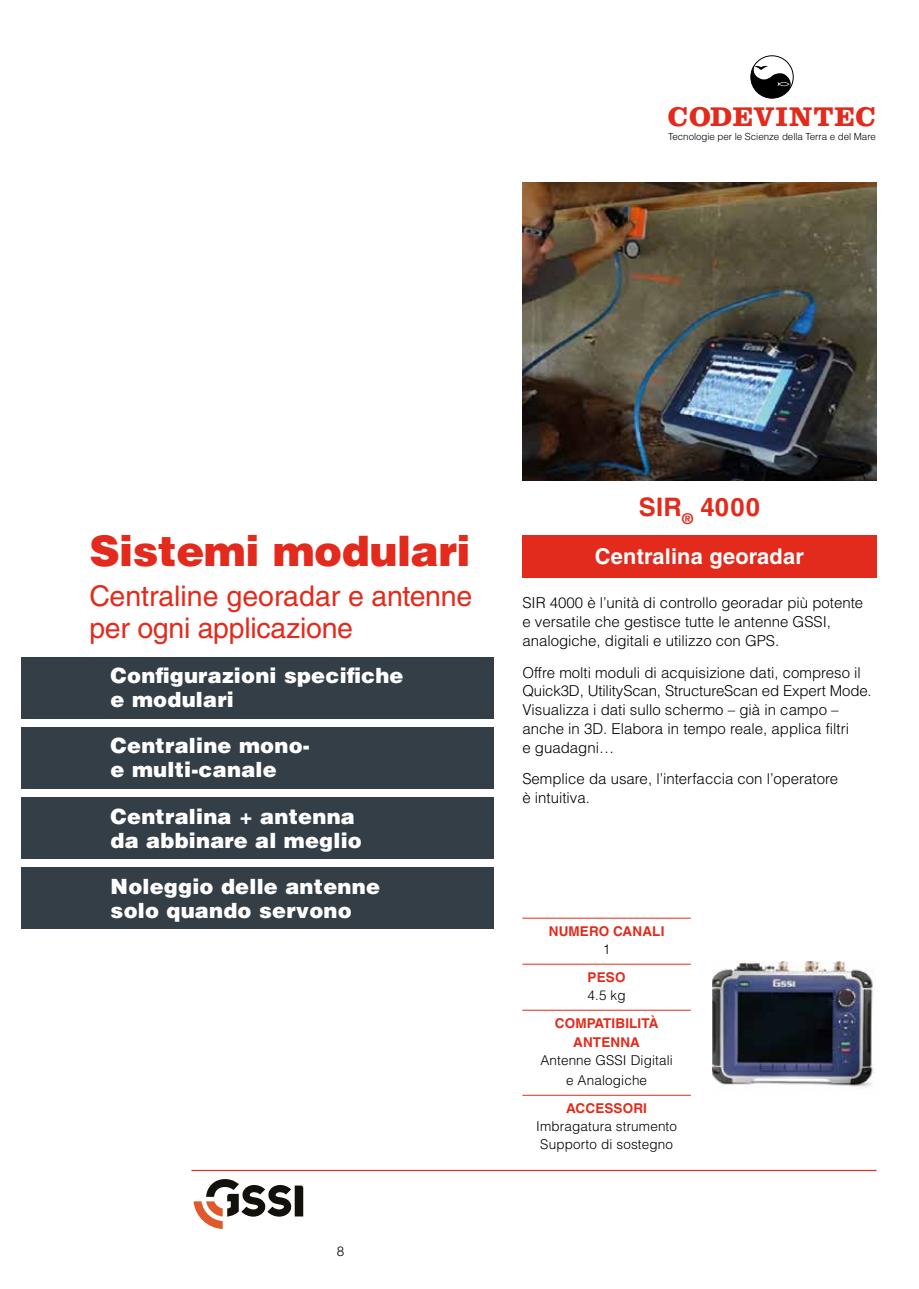
<style>
.page{position:relative;width:919px;height:1289px;background:#fff}
.page>*{position:absolute;margin:0;border:0;box-sizing:border-box;transform-origin:0 0}
.t1{font:900 42px "Helvetica LT Std";letter-spacing:-.01em;color:#e22b1c}
.t2{font:28.5px/31.5px "Helvetica LT Std";letter-spacing:-.01em;color:#e22b1c}
.t3{font:700 28.05px "Clarendon LT Std";letter-spacing:.03em;color:#e22b1c}
.t4{font:700 25.5px "Helvetica LT Std";letter-spacing:.01em;color:#e22b1c}
.t5{font:700 21.75px "Helvetica LT Std";letter-spacing:.01em;color:#fff}
.t6{font:900 21px/24px "Helvetica LT Std";letter-spacing:.01em;color:#fff}
.t7{font:300 15px/18.8px "Helvetica LT Std";color:#000}
.t8{font:300 13.5px/19.5px "Helvetica LT Std";letter-spacing:.01em;color:#000;text-align:center}
.t9{font:700 13.5px/19.5px "Helvetica LT Std";letter-spacing:.01em;color:#e22b1c;text-align:center}
.t10{font:300 9.75px "Helvetica LT Std";letter-spacing:-.005em;color:#000}
</style>
<div class="page">
<div style="left:21px;top:657px;width:472px;height:61px;background:#333e47"></div>
<div style="left:21px;top:727px;width:472px;height:61px;background:#333e47"></div>
<div style="left:21px;top:797px;width:472px;height:62px;background:#333e47"></div>
<div style="left:21px;top:867px;width:472px;height:62px;background:#333e47"></div>
<svg style="left:752px;top:56px;width:41px;height:42px"></svg>
<div style="left:750px;top:55px;width:43px;height:44px;border:1px solid #000;border-radius:50%"></div>
<img style="left:712px;top:961px;width:163px;height:127px">
<hr style="left:522px;top:917px;width:168px;height:1px;background:#e22b1c">
<hr style="left:522px;top:963px;width:168px;height:1px;background:#e22b1c">
<hr style="left:522px;top:1009px;width:168px;height:1px;background:#e22b1c">
<hr style="left:522px;top:1094px;width:168px;height:1px;background:#e22b1c">
<div style="left:522px;top:534px;width:354px;height:43px;background:#e22b1c"></div>
<img style="left:522px;top:183px;width:354px;height:297px">
<hr style="left:191px;top:1169px;width:685px;height:1px;background:#e22b1c">
<svg style="left:193px;top:1179px;width:110px;height:49px"></svg>
<h3 class="t3" style="left:668px;top:100px;width:209px">CODEVINTEC</h3>
<p class="t10" style="left:668px;top:130px;width:209px">Tecnologie per le Scienze della Terra e del Mare</p>
<h1 class="t1" style="left:89px;top:523px;width:382px">Sistemi modulari</h1>
<h2 class="t2" style="left:89px;top:580px;width:384px">Centraline georadar e antenne per ogni applicazione</h2>
<h3 class="t6" style="left:111px;top:663px;width:294px">Configurazioni specifiche e modulari</h3>
<h3 class="t6" style="left:111px;top:733px;width:201px">Centraline mono&shy;e multi-canale</h3>
<h3 class="t6" style="left:111px;top:803px;width:253px">Centralina + antenna da abbinare al meglio</h3>
<h3 class="t6" style="left:111px;top:873px;width:271px">Noleggio delle antenne solo quando servono</h3>
<p class="t8" style="left:337px;top:1241px;width:9px">8</p>
<h3 class="t4" style="left:638px;top:491px;width:123px">SIR<sub>®</sub> 4000</h3>
<h3 class="t5" style="left:595px;top:543px;width:210px">Centralina georadar</h3>
<p class="t7" style="left:522px;top:593px;width:342px">SIR 4000 è l’unità di controllo georadar più potente e versatile che gestisce tutte le antenne GSSI, analogiche, digitali e utilizzo con GPS.</p>
<p class="t7" style="left:522px;top:662px;width:351px">Offre molti moduli di acquisizione dati, compreso il Quick3D, UtilityScan, StructureScan ed Expert Mode.<br>Visualizza i dati sullo schermo – già in campo – anche in 3D. Elabora in tempo reale, applica filtri<br>e guadagni…</p>
<p class="t7" style="left:522px;top:769px;width:317px">Semplice da usare, l’interfaccia con l’operatore è intuitiva.</p>
<p class="t9" style="left:548px;top:920px;width:117px">NUMERO CANALI</p>
<p class="t8" style="left:602px;top:938px;width:9px">1</p>
<p class="t9" style="left:587px;top:966px;width:39px">PESO</p>
<p class="t8" style="left:587px;top:984px;width:40px">4.5 kg</p>
<p class="t9" style="left:554px;top:1012px;width:105px">COMPATIBILITÀ<br>ANTENNA</p>
<p class="t8" style="left:540px;top:1050px;width:134px">Antenne GSSI Digitali e Analogiche</p>
<p class="t9" style="left:566px;top:1097px;width:82px">ACCESSORI</p>
<p class="t8" style="left:536px;top:1116px;width:142px;line-height:18px">Imbragatura strumento<br>Supporto di sostegno</p>
</div>
